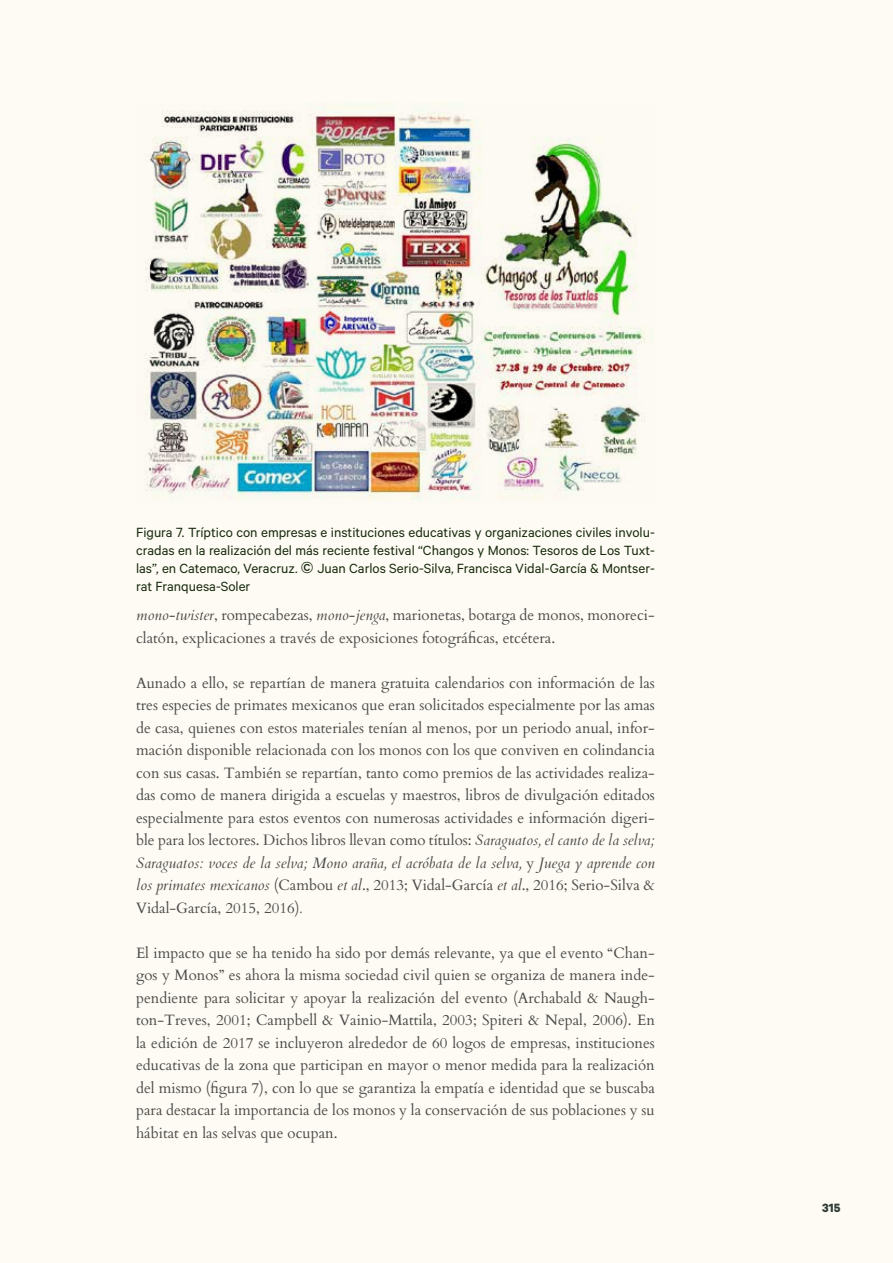
<style>
.page{position:relative;width:893px;height:1263px;background:#fdfbf3}
.page>*{position:absolute;margin:0;border:0;box-sizing:border-box;transform-origin:0 0}
.t1{font:15px/22.5px "Cardo";color:#4a4a49;text-align:justify}
.t2{font:15px/18px "Calibre";color:#182a0e;text-align:justify}
.t3{font:700 13.5px "Calibre";color:#303d37}
.s1{font-size:18px}
.s2{font-style:italic}
</style>
<div class="page">
<img style="left:146px;top:111px;width:500px;height:388px">
<p class="t2" style="left:136px;top:523px;width:520px">Figura 7. Tríptico con empresas e instituciones educativas y organizaciones civiles involu&shy;cradas en la realización del más reciente festival “Changos y Monos: Tesoros de Los Tuxt&shy;las”, en Catemaco, Veracruz. <span class="s1">©</span> Juan Carlos Serio-Silva, Francisca Vidal-García &amp; Montser&shy;rat Franquesa-Soler</p>
<p class="t1" style="left:136px;top:603px;width:520px"><span class="s2">mono-twister</span>, rompecabezas, <span class="s2">mono-jenga</span>, marionetas, botarga de monos, monoreci&shy;clatón, explicaciones a través de exposiciones fotográficas, etcétera.</p>
<p class="t1" style="left:136px;top:670px;width:520px">Aunado a ello, se repartían de manera gratuita calendarios con información de las tres especies de primates mexicanos que eran solicitados especialmente por las amas de casa, quienes con estos materiales tenían al menos, por un periodo anual, infor&shy;mación disponible relacionada con los monos con los que conviven en colindancia con sus casas. También se repartían, tanto como premios de las actividades realiza&shy;das como de manera dirigida a escuelas y maestros, libros de divulgación editados especialmente para estos eventos con numerosas actividades e información digeri&shy;ble para los lectores. Dichos libros llevan como títulos: <span class="s2">Saraguatos, el canto de la selva; Saraguatos: voces de la selva; Mono araña, el acróbata de la selva,</span> y <span class="s2">Juega y aprende con los primates mexicanos</span> (Cambou <span class="s2">et al</span>., 2013; Vidal-García <span class="s2">et al</span>., 2016; Serio-Silva &amp; Vidal-García, 2015, 2016)<span class="s2">.</span></p>
<p class="t1" style="left:136px;top:940px;width:520px">El impacto que se ha tenido ha sido por demás relevante, ya que el evento “Chan&shy;gos y Monos” es ahora la misma sociedad civil quien se organiza de manera inde&shy;pendiente para solicitar y apoyar la realización del evento (Archabald &amp; Naugh&shy;ton-Treves, 2001; Campbell &amp; Vainio-Mattila, 2003; Spiteri &amp; Nepal, 2006). En la edición de 2017 se incluyeron alrededor de 60 logos de empresas, instituciones educativas de la zona que participan en mayor o menor medida para la realización del mismo (figura 7), con lo que se garantiza la empatía e identidad que se buscaba para destacar la importancia de los monos y la conservación de sus poblaciones y su hábitat en las selvas que ocupan.</p>
<p class="t3" style="left:822px;top:1200px;width:20px">315</p>
</div>
